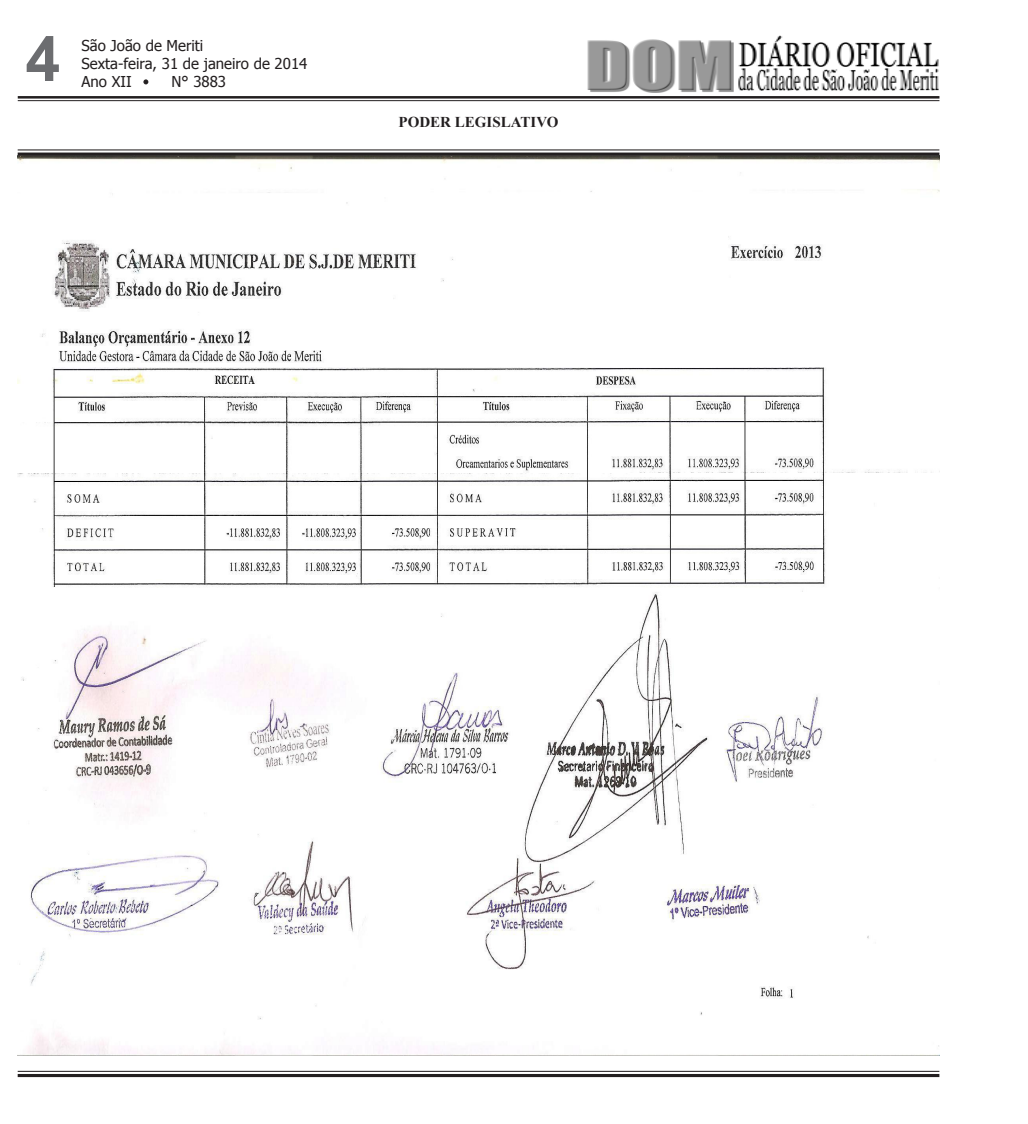
<style>
.page{position:relative;width:1028px;height:1124px;background:#fff}
.page>*{position:absolute;margin:0;border:0;box-sizing:border-box;transform-origin:0 0}
.t1{font:700 62.5px "Arial";color:#6c6d70}
.t2{font:15px/18px "Tahoma";color:#231f20}
.MiniPortaria{font:700 15px "Times New Roman";color:#231f20}
</style>
<div class="page">
<svg style="left:143px;top:79px;width:5px;height:5px"></svg>
<hr style="left:18px;top:1070px;width:921px;height:1px;background:#231f20">
<hr style="left:18px;top:1073px;width:921px;height:3px;background:#231f20">
<img style="left:587px;top:39px;width:146px;height:53px">
<img style="left:738px;top:35px;width:201px;height:56px">
<hr style="left:18px;top:96px;width:921px;height:2px;background:#231f20">
<hr style="left:18px;top:100px;width:921px;height:1px;background:#231f20">
<img style="left:18px;top:156px;width:921px;height:899px">
<hr style="left:18px;top:149px;width:921px;height:1px;background:#231f20">
<svg style="left:18px;top:152px;width:921px;height:4px;background:#464343"></svg>
<p class="t1" style="left:25px;top:17px;width:36px">4</p>
<p class="t2" style="left:81px;top:35px;width:227px">São João de Meriti<br>Sexta-feira, 31 de janeiro de 2014</p>
<p class="t2" style="left:81px;top:71px;width:52px">Ano XII</p>
<p class="t2" style="left:171px;top:71px;width:56px">N° 3883</p>
<p class="MiniPortaria" style="left:398px;top:112px;width:161px">PODER LEGISLATIVO</p>
</div>
